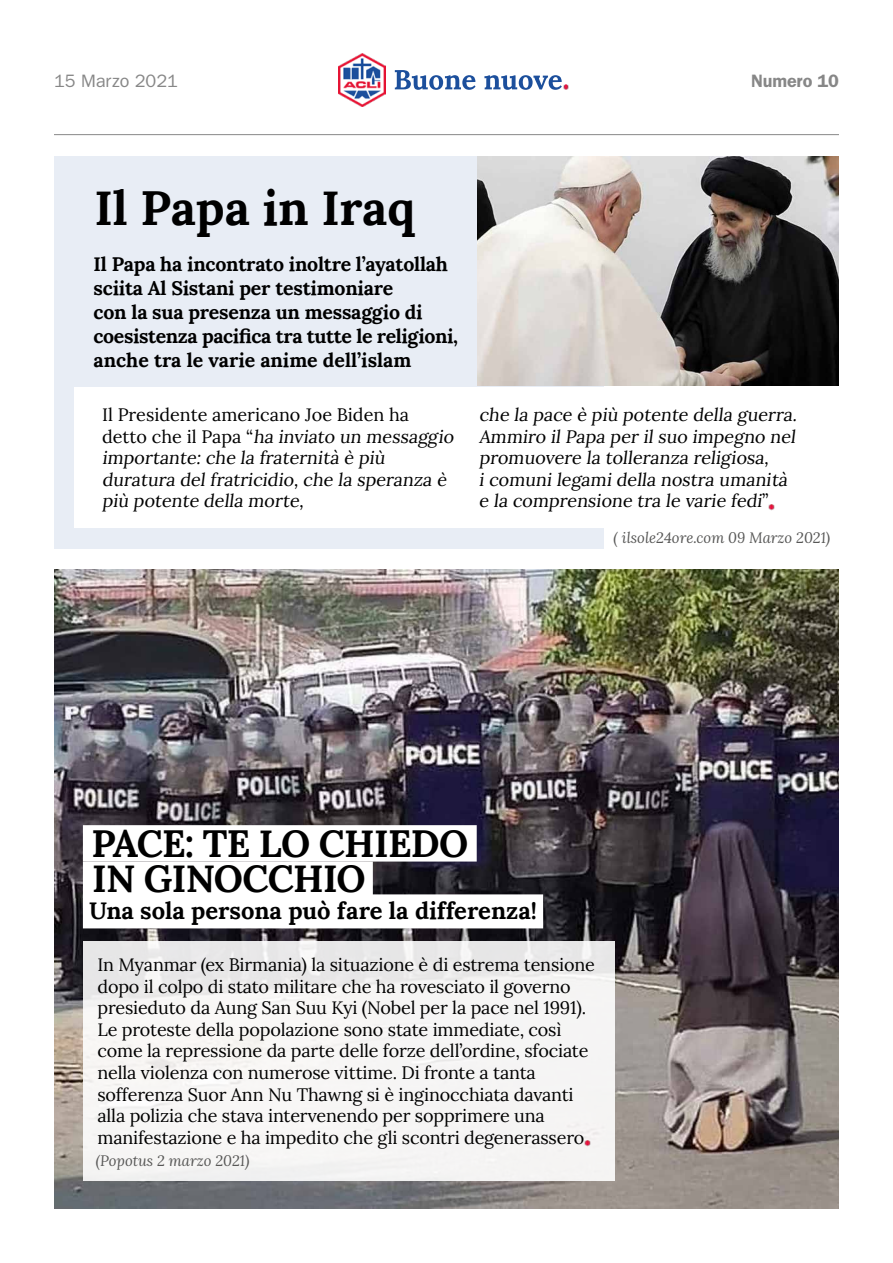
<style>
.page{position:relative;width:893px;height:1263px;background:#fff}
.page>*{position:absolute;margin:0;border:0;box-sizing:border-box;transform-origin:0 0}
.t1{font:700 48px "Lora";color:#000}
.t2{font:700 37.95px/35.5px "Lora";letter-spacing:-.02em;color:#000}
.t3{font:700 23.7px "Lora";color:#000}
.t4{font:700 19.5px/24px "Lora";letter-spacing:-.01em;color:#000}
.t5{font:18px/21.6px "Lora";letter-spacing:-.01em;color:#000}
.t6{font:18px "Franklin Gothic";color:#878787}
.t7{font:600 18px "Franklin Gothic";letter-spacing:-.01em;color:#878787}
.t8{font:italic 15px "Lora";color:#575756}
</style>
<div class="page">
<div style="left:54px;top:156px;width:550px;height:393px;background:#e8edf5"></div>
<div style="left:74px;top:387px;width:776px;height:140px;background:#fff"></div>
<hr style="left:54px;top:134px;width:785px;height:1px;background:#878787">
<img style="left:338px;top:53px;width:47px;height:54px">
<svg style="left:395px;top:70px;width:173px;height:20px"></svg>
<svg style="left:768px;top:504px;width:6px;height:6px"></svg>
<img style="left:477px;top:156px;width:362px;height:230px">
<img style="left:54px;top:570px;width:785px;height:639px">
<div style="left:83px;top:825px;width:394px;height:36px;background:#fff"></div>
<div style="left:83px;top:861px;width:290px;height:37px;background:#fff"></div>
<div style="left:83px;top:894px;width:460px;height:34px;background:#fff"></div>
<div style="left:83px;top:941px;width:531px;height:239px;background:linear-gradient(to right,#f4f3f2,#f4f3f2)"></div>
<svg style="left:584px;top:1140px;width:6px;height:7px"></svg>
<p class="t6" style="left:54px;top:71px;width:126px">15 Marzo 2021</p>
<p class="t7" style="left:751px;top:71px;width:89px">Numero 10</p>
<h1 class="t1" style="left:94px;top:167px;width:322px">Il Papa in Iraq</h1>
<p class="t4" style="left:94px;top:249px;width:366px">Il Papa ha incontrato inoltre l’ayatollah sciita Al Sistani per testimoniare<br>con la sua presenza un messaggio di coesistenza pacifica tra tutte le religioni, anche tra le varie anime dell’islam</p>
<p class="t5" style="left:102px;top:403px;width:356px">Il Presidente americano Joe Biden ha<br>d e tt o c h e i l P a p a “ ha inviato un messaggio importante: che la fraternità è più duratura del fratricidio, che la speranza è più potente della morte,</p>
<p class="t5" style="left:479px;top:403px;width:322px">che la pace è più potente della guerra.<br>Ammiro il Papa per il suo impegno nel promuovere la tolleranza religiosa,<br>i comuni legami della nostra umanità e la comprensione tra le varie fedi”</p>
<p class="t8" style="left:614px;top:527px;width:218px">( ilsole24ore.com 09 Marzo 2021)</p>
<h2 class="t2" style="left:91px;top:821px;width:378px">PACE: TE LO CHIEDO<br>IN GINOCCHIO</h2>
<h3 class="t3" style="left:89px;top:891px;width:449px">Una sola persona può fare la differenza!</h3>
<p class="t5" style="left:97px;top:952px;width:499px">In Myanmar (ex Birmania) la situazione è di estrema tensione dopo il colpo di stato militare che ha rovesciato il governo presieduto da Aung San Suu Kyi (Nobel per la pace nel 1991).<br>Le proteste della popolazione sono state immediate, così come la repressione da parte delle forze dell’ordine, sfociate nella violenza con numerose vittime. Di fronte a tanta sofferenza Suor Ann Nu Thawng si è inginocchiata davanti alla polizia che stava intervenendo per sopprimere una manifestazione e ha impedito che gli scontri degenerassero</p>
<p class="t8" style="left:96px;top:1151px;width:155px">(Popotus 2 marzo 2021)</p>
</div>
